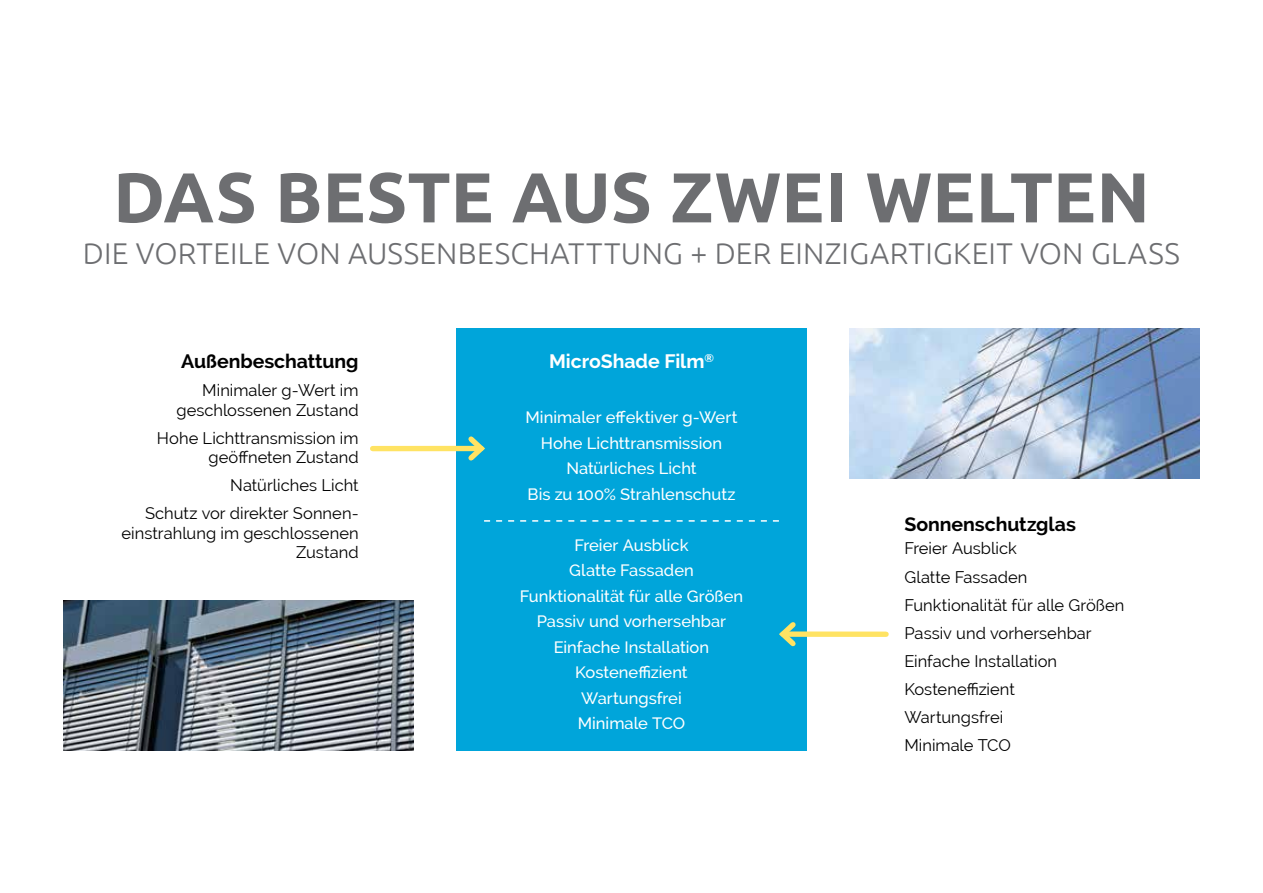
<style>
.page{position:relative;width:1263px;height:893px;background:#fff}
.page>*{position:absolute;margin:0;border:0;box-sizing:border-box;transform-origin:0 0}
.t1{font:700 70.5px "Ubuntu";color:#6d6e71}
.t2{font:300 30px "Ubuntu";letter-spacing:.01em;color:#6d6e71}
.t3{font:700 19.5px "Raleway";color:#000}
.t4{font:700 19.5px "Raleway";letter-spacing:-.005em;color:#fff}
.t5{font:16.5px/28px "Raleway";color:#000;text-align:right}
.t6{font:500 16.5px/25.5px "Raleway";color:#fff;text-align:center}
</style>
<div class="page">
<div style="left:456px;top:328px;width:350px;height:422px;background:#00a5da"></div>
<img style="left:64px;top:600px;width:350px;height:150px">
<img style="left:849px;top:328px;width:350px;height:151px">
<div style="left:373px;top:446px;width:108px;height:5px;background:#ffe363"></div>
<svg style="left:463px;top:436px;width:22px;height:25px"></svg>
<div style="left:783px;top:631px;width:103px;height:6px;background:#ffe363"></div>
<svg style="left:779px;top:622px;width:21px;height:25px"></svg>
<svg style="left:484px;top:520px;width:295px;height:2px"></svg>
<h1 class="t1" style="left:113px;top:155px;width:1038px">DAS BESTE AUS ZWEI WELTEN</h1>
<h2 class="t2" style="left:83px;top:236px;width:1099px">DIE VORTEILE VON AUSSENBESCHATTTUNG + DER EINZIGARTIGKEIT VON GLASS</h2>
<p class="t3" style="left:181px;top:350px;width:179px">Außenbeschattung</p>
<p class="t5" style="left:177px;top:381px;width:184px;line-height:19.5px">Minimaler g-Wert im geschlossenen Zustand</p>
<p class="t5" style="left:157px;top:428px;width:203px;line-height:19.5px">Hohe Lichttransmission im geöffneten Zustand</p>
<p class="t5" style="left:145px;top:471px;width:215px">Natürliches Licht<br>Schutz vor direkter Sonnen-</p>
<p class="t5" style="left:121px;top:523px;width:239px;line-height:19.5px">einstrahlung im geschlossenen<br>Zustand</p>
<p class="t4" style="left:549px;top:350px;width:166px">MicroShade Film<sup>®</sup></p>
<p class="t6" style="left:525px;top:405px;width:213px">Minimaler effektiver g-Wert<br>Hohe Lichttransmission<br>Natürliches Licht<br>Bis zu 100% Strahlenschutz</p>
<p class="t6" style="left:520px;top:532px;width:225px">Freier Ausblick<br>Glatte Fassaden<br>Funktionalität für alle Größen<br>Passiv und vorhersehbar<br>Einfache Installation<br>Kosteneffizient<br>Wartungsfrei<br>Minimale TCO</p>
<p class="t3" style="left:904px;top:513px;width:173px">Sonnenschutzglas</p>
<p class="t5" style="left:904px;top:535px;width:221px;text-align:left">Freier Ausblick<br>Glatte Fassaden<br>Funktionalität für alle Größen<br>Passiv und vorhersehbar<br>Einfache Installation<br>Kosteneffizient<br>Wartungsfrei<br>Minimale TCO</p>
</div>
